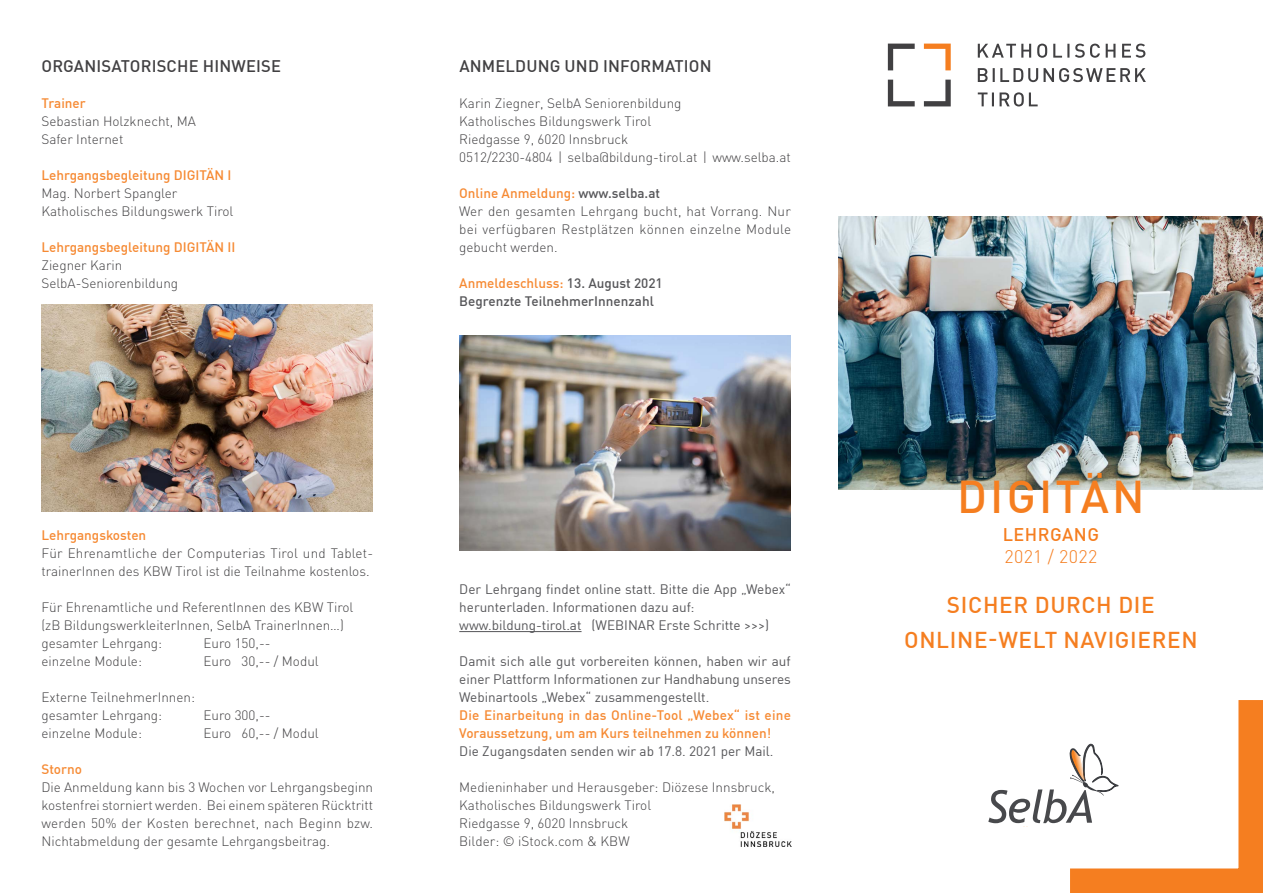
<style>
.page{position:relative;width:1263px;height:893px;background:#fff}
.page>*{position:absolute;margin:0;border:0;box-sizing:border-box;transform-origin:0 0}
.t1{font:500 45px "DIN Pro";letter-spacing:.07em;color:#f57e20}
.t2{font:500 22.5px/35.1px "DIN Pro";letter-spacing:.03em;color:#f57e20;text-align:center}
.t3{font:300 18px "DIN";letter-spacing:.02em;color:#f57e20}
.t4{font:500 18px "DIN Pro";letter-spacing:.03em;color:#f57e20}
.t5{font:500 16.5px "DIN Pro";letter-spacing:.01em;color:#414042}
.t6{font:300 13.5px/18px "DIN";color:#414042}
.t7{font:13.5px/18px "DIN Pro";color:#565659}
.t8{font:500 13.5px/18px "DIN Pro";color:#f68a33}
.t9{font:500 13.5px/18px "DIN Pro";color:#565659}
.s1{color:#565659}
.s2{color:#f68a33}
</style>
<div class="page">
<hr style="left:459px;top:631px;width:122px;height:1px;background:#565659">
<img style="left:839px;top:216px;width:424px;height:274px">
<svg style="left:1070px;top:700px;width:193px;height:193px"></svg>
<svg style="left:988px;top:744px;width:130px;height:84px"></svg>
<img style="left:459px;top:336px;width:332px;height:214px">
<img style="left:724px;top:805px;width:67px;height:42px">
<svg style="left:978px;top:92px;width:60px;height:15px"></svg>
<svg style="left:978px;top:68px;width:168px;height:14px"></svg>
<svg style="left:978px;top:44px;width:167px;height:14px"></svg>
<svg style="left:924px;top:80px;width:27px;height:26px"></svg>
<svg style="left:888px;top:80px;width:27px;height:26px"></svg>
<svg style="left:924px;top:44px;width:27px;height:26px"></svg>
<svg style="left:888px;top:44px;width:27px;height:26px"></svg>
<img style="left:41px;top:304px;width:331px;height:208px">
<p class="t5" style="left:42px;top:53px;width:241px">ORGANISATORISCHE HINWEISE</p>
<p class="t8" style="left:41px;top:93px;width:46px">Trainer</p>
<p class="t6" style="left:41px;top:112px;width:156px">Sebastian Holzknecht, MA<br>Safer Internet</p>
<p class="t8" style="left:41px;top:165px;width:192px">Lehrgangsbegleitung DIGITÄN I</p>
<p class="t6" style="left:41px;top:184px;width:193px">Mag. Norbert Spangler<br>Katholisches Bildungswerk Tirol</p>
<p class="t8" style="left:41px;top:237px;width:196px">Lehrgangsbegleitung DIGITÄN II</p>
<p class="t6" style="left:41px;top:256px;width:138px">Ziegner Karin<br>SelbA-Seniorenbildung</p>
<p class="t5" style="left:459px;top:53px;width:254px">ANMELDUNG UND INFORMATION</p>
<p class="t6" style="left:459px;top:94px;width:333px">Karin Ziegner, SelbA Seniorenbildung<br>Katholisches Bildungswerk Tirol<br>Riedgasse 9, 6020 Innsbruck<br>0512/2230-4804 | selba@bildung-tirol.at | www.selba.at</p>
<p class="t8" style="left:459px;top:183px;width:202px">Online Anmeldung: <span class="s1">www.selba.at</span></p>
<p class="t6" style="left:459px;top:202px;width:333px;text-align:justify">Wer den gesamten Lehrgang bucht, hat Vorrang. Nur bei verfügbaren Restplätzen können einzelne Module gebucht werden.</p>
<p class="t9" style="left:459px;top:273px;width:205px"><span class="s2">Anmeldeschluss:</span> 13. August 2021<br>Begrenzte TeilnehmerInnenzahl</p>
<p class="t8" style="left:41px;top:525px;width:106px">Lehrgangskosten</p>
<p class="t6" style="left:41px;top:544px;width:333px">Für Ehrenamtliche der Computerias Tirol und Tablet&shy;trainerInnen des KBW Tirol ist die Teilnahme kostenlos.</p>
<p class="t6" style="left:41px;top:598px;width:313px">Für Ehrenamtliche und ReferentInnen des KBW Tirol (zB BildungswerkleiterInnen, SelbA TrainerInnen…) gesamter Lehrgang:</p>
<p class="t6" style="left:203px;top:634px;width:69px">Euro 150,--</p>
<p class="t6" style="left:41px;top:652px;width:102px">einzelne Module:</p>
<p class="t6" style="left:203px;top:652px;width:117px">Euro 30,-- / Modul</p>
<p class="t6" style="left:41px;top:688px;width:155px">Externe TeilnehmerInnen: gesamter Lehrgang:</p>
<p class="t6" style="left:203px;top:706px;width:69px">Euro 300,--</p>
<p class="t6" style="left:41px;top:724px;width:102px">einzelne Module:</p>
<p class="t6" style="left:203px;top:724px;width:117px">Euro 60,-- / Modul</p>
<p class="t8" style="left:41px;top:759px;width:42px">Storno</p>
<p class="t6" style="left:41px;top:778px;width:333px;text-align:justify">Die Anmeldung kann bis 3 Wochen vor Lehrgangsbeginn kostenfrei storniert werden. Bei einem späteren Rücktritt werden 50% der Kosten berechnet, nach Beginn bzw.<br>Nichtabmeldung der gesamte Lehrgangsbeitrag.</p>
<p class="t7" style="left:459px;top:579px;width:333px">Der Lehrgang findet online statt. Bitte die App „Webex“ herunterladen. Informationen dazu auf: www.bildung-tirol.at (WEBINAR Erste Schritte &gt;&gt;&gt;)</p>
<p class="t7" style="left:459px;top:651px;width:333px;text-align:justify">Damit sich alle gut vorbereiten können, haben wir auf einer Plattform Informationen zur Handhabung unseres Webinartools „Webex“ zusammengestellt.</p>
<p class="t8" style="left:459px;top:705px;width:333px">Die Einarbeitung in das Online-Tool „Webex“ ist eine<br>Voraussetzung, um am Kurs teilnehmen zu können!</p>
<p class="t7" style="left:459px;top:741px;width:316px">Die Zugangsdaten senden wir ab 17.8. 2021 per Mail.</p>
<p class="t6" style="left:459px;top:778px;width:317px">Medieninhaber und Herausgeber: Diözese Innsbruck, Katholisches Bildungswerk Tirol<br>Riedgasse 9, 6020 Innsbruck<br>Bilder: © iStock.com &amp; KBW</p>
<h1 class="t1" style="left:957px;top:462px;width:189px">DIGITÄN</h1>
<h3 class="t4" style="left:1003px;top:521px;width:98px">LEHRGANG</h3>
<h3 class="t3" style="left:1004px;top:545px;width:94px">2021 / 2022</h3>
<h2 class="t2" style="left:904px;top:586px;width:295px">SICHER DURCH DIE<br>ONLINE-WELT NAVIGIEREN</h2>
</div>
